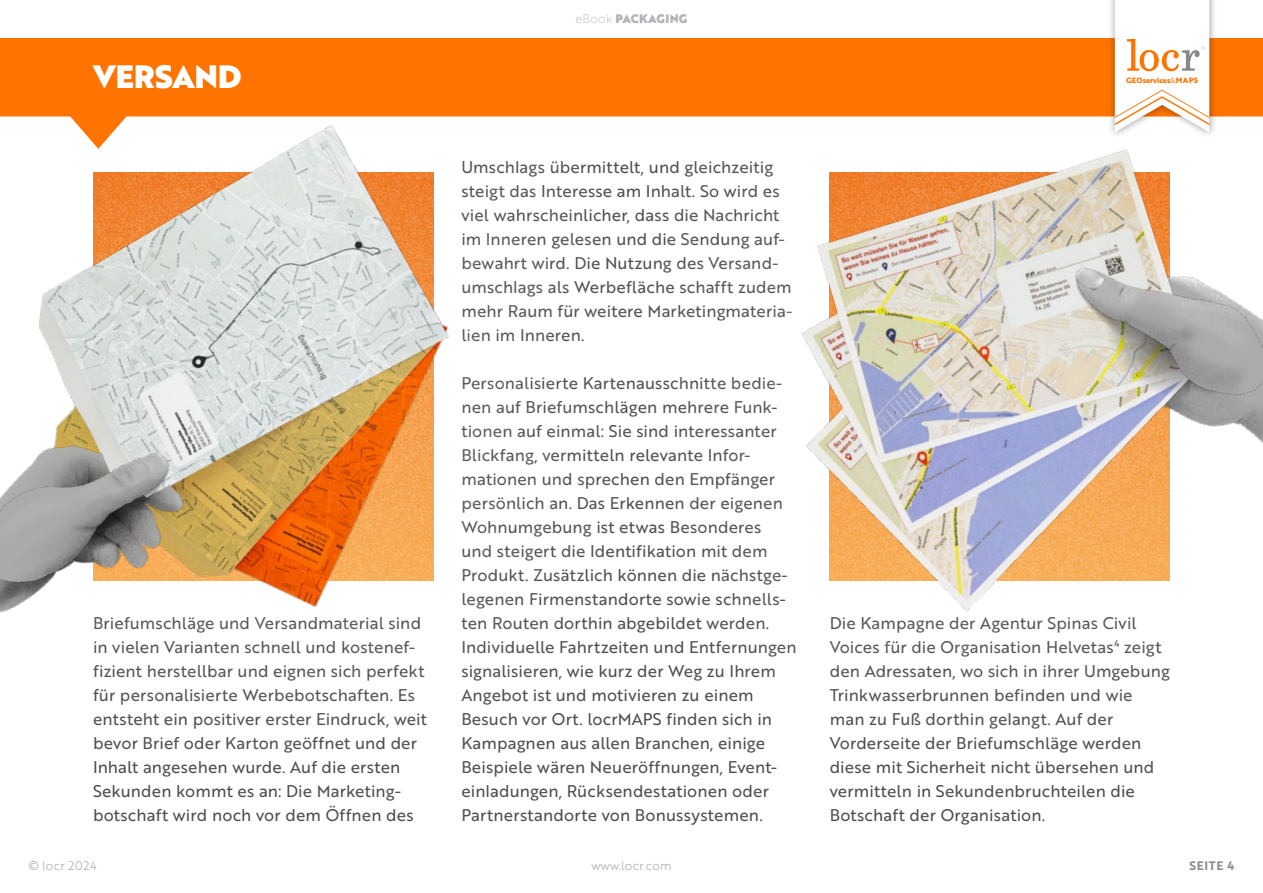
<style>
.page{position:relative;width:1263px;height:893px;background:#fff}
.page>*{position:absolute;margin:0;border:0;box-sizing:border-box;transform-origin:0 0}
.t1{font:31.5px "Brother 1816 Black";letter-spacing:-.01em;color:#fff}
.t2{font:16.5px/24px "Brother 1816 Regular";letter-spacing:.01em;color:#4d4d4d}
.t3{font:12px "Brother 1816 Black";letter-spacing:.015em;color:#b0b4b8}
.t4{font:12px "Brother 1816 Thin";letter-spacing:.015em;color:#8c8c8c}
.t5{font:12px "Brother 1816 Thin";letter-spacing:.05em;color:#8c8c8c}
.t6{font:12px "Brother 1816 Bold";letter-spacing:.055em;color:#8c8c8c}
.t7{font:700 7.5px "Brother 1816 Extra";color:#ff7300}
.s1{font-family:"Brother 1816 Thin"}
.s2{font-family:"Brother 1816 Book";font-weight:400}
</style>
<div class="page">
<img style="left:41px;top:149px;width:408px;height:446px">
<img style="left:802px;top:149px;width:461px;height:462px">
<img style="left:0;top:301px;width:322px;height:312px">
<img style="left:1089px;top:317px;width:100px;height:89px">
<svg style="left:1070px;top:272px;width:92px;height:78px;background:#bcbab4"></svg>
<svg style="left:0;top:38px;width:1263px;height:111px;fill:#ff7300"></svg>
<div style="left:1107px;top:0;width:110px;height:139px;background:#000;opacity:.4"></div>
<svg style="left:1115px;top:0;width:94px;height:132px"></svg>
<h1 class="t1" style="left:93px;top:53px;width:150px">VERSAND</h1>
<p class="t2" style="left:93px;top:610px;width:336px">Briefumschläge und Versandmaterial sind in vielen Varianten schnell und kostenef&shy;fizient herstellbar und eignen sich perfekt für personalisierte Werbebotschaften. Es entsteht ein positiver erster Eindruck, weit bevor Brief oder Karton geöffnet und der Inhalt angesehen wurde. Auf die ersten Sekunden kommt es an: Die Marketing&shy;botschaft wird noch vor dem Öffnen des</p>
<p class="t3" style="left:575px;top:9px;width:113px"><span class="s1">eBook</span> PACKAGING</p>
<p class="t2" style="left:461px;top:154px;width:333px">Umschlags übermittelt, und gleichzeitig steigt das Interesse am Inhalt. So wird es viel wahrscheinlicher, dass die Nachricht im Inneren gelesen und die Sendung auf&shy;bewahrt wird. Die Nutzung des Versand&shy;umschlags als Werbefläche schafft zudem mehr Raum für weitere Marketingmateria&shy;lien im Inneren.</p>
<p class="t2" style="left:461px;top:370px;width:337px">Personalisierte Kartenausschnitte bedie&shy;nen auf Briefumschlägen mehrere Funk&shy;tionen auf einmal: Sie sind interessanter Blickfang, vermitteln relevante Infor&shy;mationen und sprechen den Empfänger persönlich an. Das Erkennen der eigenen Wohnumgebung ist etwas Besonderes<br>und steigert die Identifikation mit dem Produkt. Zusätzlich können die nächstge&shy;legenen Firmenstandorte sowie schnells&shy;ten Routen dorthin abgebildet werden.<br>Individuelle Fahrtzeiten und Entfernungen signalisieren, wie kurz der Weg zu Ihrem Angebot ist und motivieren zu einem Besuch vor Ort. locrMAPS finden sich in Kampagnen aus allen Branchen, einige Beispiele wären Neueröffnungen, Event&shy;einladungen, Rücksendestationen oder Partnerstandorte von Bonussystemen.</p>
<p class="t7" style="left:1126px;top:75px;width:73px">GEOservices<span class="s2">&amp;</span>MAPS</p>
<p class="t2" style="left:830px;top:610px;width:342px">Die Kampagne der Agentur Spinas Civil Voices für die Organisation Helvetas<sup>4</sup> zeigt den Adressaten, wo sich in ihrer Umgebung Trinkwasserbrunnen befinden und wie man zu Fuß dorthin gelangt. Auf der Vorderseite der Briefumschläge werden diese mit Sicherheit nicht übersehen und vermitteln in Sekundenbruchteilen die Botschaft der Organisation.</p>
<p class="t5" style="left:29px;top:856px;width:69px">© locr 2024</p>
<p class="t4" style="left:591px;top:856px;width:81px">www.locr.com</p>
<p class="t6" style="left:1189px;top:856px;width:46px">SEITE 4</p>
</div>
